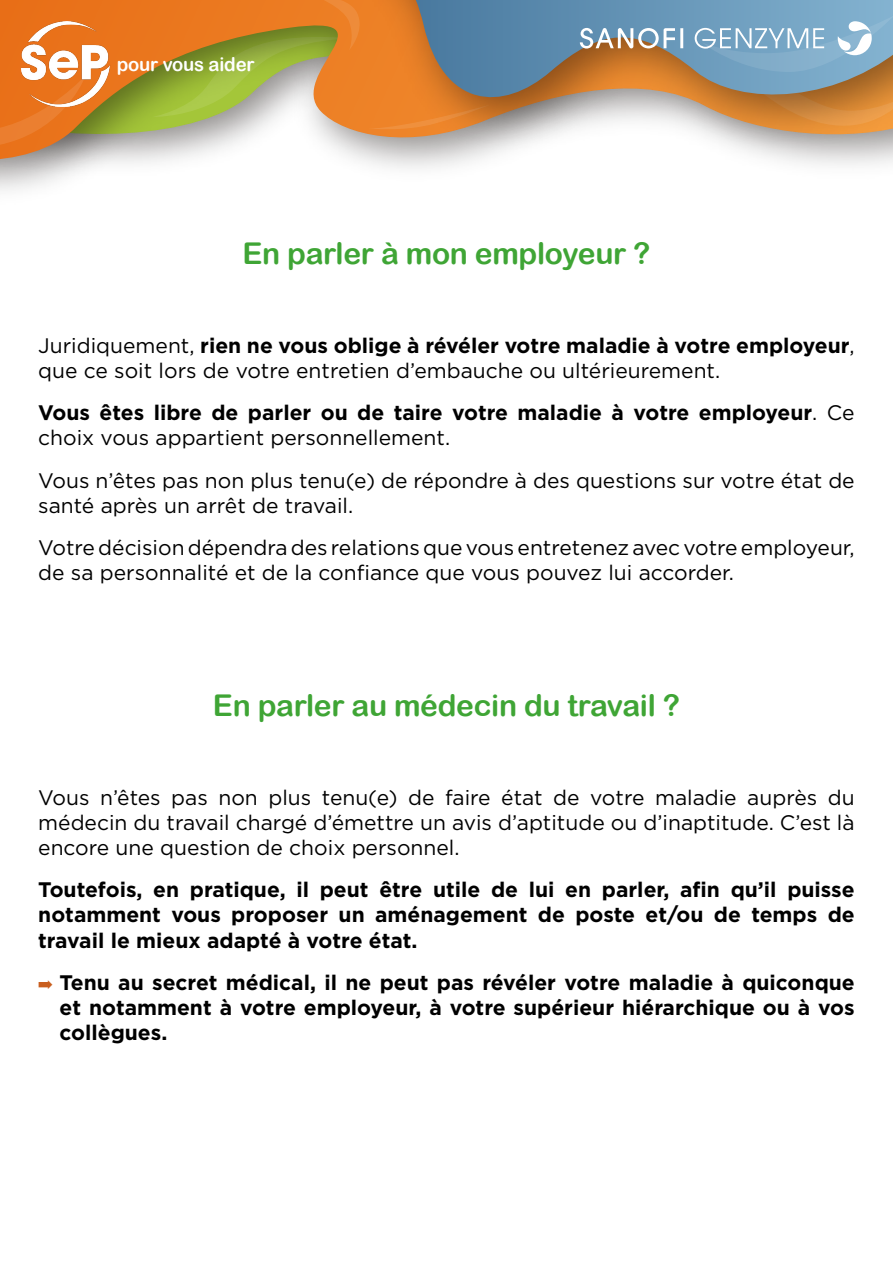
<style>
.page{position:relative;width:893px;height:1263px;background:#fff}
.page>*{position:absolute;margin:0;border:0;box-sizing:border-box;transform-origin:0 0}
.t1{font:30px "Arial Rounded MT Bold";letter-spacing:-.01em;color:#3fa535}
.t2{font:21px/25.2px "Gotham";color:#000}
.t3{font:700 21px/25.2px "Gotham";color:#000;text-align:justify}
.t4{font:19.2px "Arial Rounded MT Bold";letter-spacing:-.01em;color:#fff}
.s1{font-weight:700}
.s2{font-weight:400}
.s3{color:#c95e1e}
</style>
<div class="page">
<svg style="left:0;top:0;width:288px;height:160px;background:#d0a56e"></svg>
<svg style="left:0;top:75px;width:86px;height:72px;background:#dd7729"></svg>
<svg style="left:153px;top:0;width:148px;height:117px;background:#b99d41"></svg>
<img style="left:301px;top:0;width:592px;height:166px">
<svg style="left:405px;top:0;width:488px;height:113px;background:#8b8882"></svg>
<svg style="left:580px;top:28px;width:103px;height:21px"></svg>
<svg style="left:695px;top:15px;width:198px;height:111px;background:#9e9e95"></svg>
<img style="left:21px;top:21px;width:90px;height:85px">
<p class="t4" style="left:117px;top:53px;width:139px">pour vous aider</p>
<h1 class="t1" style="left:242px;top:236px;width:409px">En parler à mon employeur ?</h1>
<p class="t2" style="left:38px;top:332px;width:818px">Juridiquement, <span class="s1">rien ne vous oblige à révéler votre maladie à votre employeur</span>, que ce soit lors de votre entretien d’embauche ou ultérieurement.</p>
<p class="t3" style="left:38px;top:400px;width:818px">Vous êtes libre de parler ou de taire votre maladie à votre employeur<span class="s2">. Ce choix vous appartient personnellement.</span></p>
<p class="t2" style="left:38px;top:467px;width:818px">Vous n’êtes pas non plus tenu(e) de répondre à des questions sur votre état de santé après un arrêt de travail.</p>
<p class="t2" style="left:38px;top:534px;width:818px">Votre décision dépendra des relations que vous entretenez avec votre employeur, de sa personnalité et de la confiance que vous pouvez lui accorder.</p>
<h1 class="t1" style="left:213px;top:688px;width:468px">En parler au médecin du travail ?</h1>
<p class="t2" style="left:38px;top:784px;width:818px;text-align:justify">Vous n’êtes pas non plus tenu(e) de faire état de votre maladie auprès du médecin du travail chargé d’émettre un avis d’aptitude ou d’inaptitude. C’est là encore une question de choix personnel.</p>
<p class="t3" style="left:38px;top:877px;width:818px">Toutefois, en pratique, il peut être utile de lui en parler, afin qu’il puisse notamment vous proposer un aménagement de poste et/ou de temps de travail le mieux adapté à votre état.</p>
<p class="t3" style="left:60px;top:970px;width:797px;text-indent:-21px"><span class="s3">➡</span> Tenu au secret médical, il ne peut pas révéler votre maladie à quiconque et notamment à votre employeur, à votre supérieur hiérarchique ou à vos collègues.</p>
</div>
